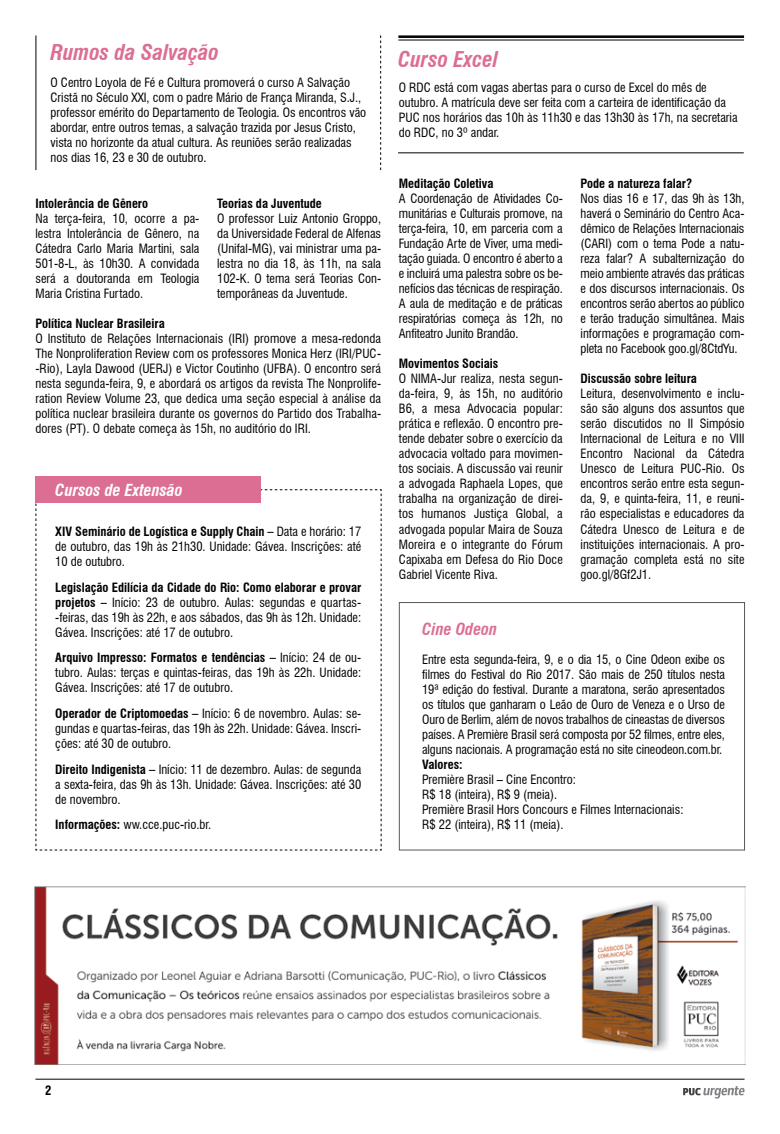
<style>
.page{position:relative;width:780px;height:1134px;background:#fff}
.page>*{position:absolute;margin:0;border:0;box-sizing:border-box;transform-origin:0 0}
.t1{font:italic 700 condensed 21.25px "Swiss 721 BT";color:#dc6e94}
.t2{font:italic 700 condensed 16.25px "Swiss 721 BT";color:#fff}
.t3{font:italic 700 condensed 16.25px "Swiss 721 BT";color:#dc6e94}
.t4{font:condensed 12.5px/15px "Swiss 721 BT";color:#000;text-align:justify}
.t5{font:700 condensed 12.5px "Swiss 721 BT";color:#000}
.s1{font-weight:700}
</style>
<div class="page">
<hr style="left:35px;top:1079px;width:709px;height:1px;background:#000">
<svg style="left:683px;top:1086px;width:61px;height:12px"></svg>
<hr style="left:35px;top:35px;width:1px;height:135px;background:#000">
<svg style="left:380px;top:35px;width:1px;height:135px"></svg>
<hr style="left:398px;top:152px;width:345px;height:1px;background:#000">
<hr style="left:398px;top:35px;width:346px;height:3px;background:#000">
<hr style="left:398px;top:40px;width:346px;height:1px;background:#000">
<div style="left:399px;top:602px;width:346px;height:248px;border:1px solid #58595b"></div>
<svg style="left:35px;top:489px;width:347px;height:362px"></svg>
<div style="left:35px;top:477px;width:225px;height:26px;background:#dc6e94"></div>
<img style="left:35px;top:886px;width:710px;height:178px">
<h1 class="t1" style="left:51px;top:39px;width:170px">Rumos da Salvação</h1>
<p class="t4" style="left:50px;top:75px;width:317px;text-align:left">O Centro Loyola de Fé e Cultura promoverá o curso A Salvação Cristã no Século XXI, com o padre Mário de França Miranda, S.J., professor emérito do Departamento de Teologia. Os encontros vão abordar, entre outros temas, a salvação trazida por Jesus Cristo, vista no horizonte da atual cultura. As reuniões serão realizadas nos dias 16, 23 e 30 de outubro.</p>
<p class="t5" style="left:35px;top:196px;width:114px">Intolerância de Gênero</p>
<p class="t4" style="left:35px;top:211px;width:165px">Na terça-feira, 10, ocorre a pa&shy;lestra Intolerância de Gênero, na Cátedra Carlo Maria Martini, sala 501-8-L, às 10h30. A convidada será a doutoranda em Teologia Maria Cristina Furtado.</p>
<p class="t5" style="left:217px;top:196px;width:106px">Teorias da Juventude</p>
<p class="t4" style="left:217px;top:211px;width:165px">O professor Luiz Antonio Groppo, da Universidade Federal de Alfenas (Unifal-MG), vai ministrar uma pa&shy;lestra no dia 18, às 11h, na sala 102-K. O tema será Teorias Con&shy;temporâneas da Juventude.</p>
<p class="t5" style="left:35px;top:316px;width:131px">Política Nuclear Brasileira</p>
<p class="t4" style="left:35px;top:331px;width:347px">O Instituto de Relações Internacionais (IRI) promove a mesa-redonda The Nonproliferation Review com os professores Monica Herz (IRI/PUC--Rio), Layla Dawood (UERJ) e Victor Coutinho (UFBA). O encontro será nesta segunda-feira, 9, e abordará os artigos da revista The Nonprolife&shy;ration Review Volume 23, que dedica uma seção especial à análise da política nuclear brasileira durante os governos do Partido dos Trabalha&shy;dores (PT). O debate começa às 15h, no auditório do IRI.</p>
<h2 class="t2" style="left:55px;top:480px;width:129px">Cursos de Extensão</h2>
<p class="t4" style="left:55px;top:524px;width:307px"><span class="s1">XIV Seminário de Logística e Supply Chain –</span> Data e horário: 17 de outubro, das 19h às 21h30. Unidade: Gávea. Inscrições: até 10 de outubro.</p>
<p class="t4" style="left:55px;top:580px;width:307px"><span class="s1">Legislação Edilícia da Cidade do Rio: Como elaborar e provar projetos –</span> Início: 23 de outubro. Aulas: segundas e quartas--feiras, das 19h às 22h, e aos sábados, das 9h às 12h. Unidade:<br>Gávea. Inscrições: até 17 de outubro.</p>
<p class="t4" style="left:55px;top:650px;width:307px"><span class="s1">Arquivo Impresso: Formatos e tendências –</span> Início: 24 de ou&shy;tubro. Aulas: terças e quintas-feiras, das 19h às 22h. Unidade:<br>Gávea. Inscrições: até 17 de outubro.</p>
<p class="t4" style="left:55px;top:706px;width:307px"><span class="s1">Operador de Criptomoedas –</span> Início: 6 de novembro. Aulas: se&shy;gundas e quartas-feiras, das 19h às 22h. Unidade: Gávea. Inscri&shy;ções: até 30 de outubro.</p>
<p class="t4" style="left:55px;top:761px;width:307px"><span class="s1">Direito Indigenista –</span> Início: 11 de dezembro. Aulas: de segunda a sexta-feira, das 9h às 13h. Unidade: Gávea. Inscrições: até 30 de novembro.</p>
<p class="t4" style="left:55px;top:817px;width:157px"><span class="s1">Informações:</span> ww.cce.puc-rio.br.</p>
<h1 class="t1" style="left:398px;top:46px;width:102px">Curso Excel</h1>
<p class="t4" style="left:399px;top:80px;width:340px;text-align:left">O RDC está com vagas abertas para o curso de Excel do mês de outubro. A matrícula deve ser feita com a carteira de identificação da PUC nos horários das 10h às 11h30 e das 13h30 às 17h, na secretaria do RDC, no 3º andar.</p>
<p class="t5" style="left:399px;top:176px;width:96px">Meditação Coletiva</p>
<p class="t4" style="left:399px;top:191px;width:165px">A Coordenação de Atividades Co&shy;munitárias e Culturais promove, na terça-feira, 10, em parceria com a Fundação Arte de Viver, uma medi&shy;tação guiada. O encontro é aberto a e incluirá uma palestra sobre os be&shy;nefícios das técnicas de respiração.<br>A aula de meditação e de práticas respiratórias começa às 12h, no Anfiteatro Junito Brandão.</p>
<p class="t5" style="left:399px;top:356px;width:101px">Movimentos Sociais</p>
<p class="t4" style="left:399px;top:371px;width:165px">O NIMA-Jur realiza, nesta segun&shy;da-feira, 9, às 15h, no auditório B6, a mesa Advocacia popular: prática e reflexão. O encontro pre&shy;tende debater sobre o exercício da advocacia voltado para movimen&shy;tos sociais. A discussão vai reunir a advogada Raphaela Lopes, que trabalha na organização de direi&shy;tos humanos Justiça Global, a advogada popular Maira de Souza Moreira e o integrante do Fórum Capixaba em Defesa do Rio Doce Gabriel Vicente Riva.</p>
<p class="t5" style="left:580px;top:176px;width:113px">Pode a natureza falar?</p>
<p class="t4" style="left:580px;top:191px;width:165px">Nos dias 16 e 17, das 9h às 13h, haverá o Seminário do Centro Aca&shy;dêmico de Relações Internacionais (CARI) com o tema Pode a natu&shy;reza falar? A subalternização do meio ambiente através das práticas e dos discursos internacionais. Os encontros serão abertos ao público e terão tradução simultânea. Mais informações e programação com&shy;pleta no Facebook goo.gl/8CtdYu.</p>
<p class="t5" style="left:580px;top:371px;width:118px">Discussão sobre leitura</p>
<p class="t4" style="left:580px;top:386px;width:165px">Leitura, desenvolvimento e inclu&shy;são são alguns dos assuntos que serão discutidos no II Simpósio Internacional de Leitura e no VIII Encontro Nacional da Cátedra Unesco de Leitura PUC-Rio. Os encontros serão entre esta segun&shy;da, 9, e quinta-feira, 11, e reuni&shy;rão especialistas e educadores da Cátedra Unesco de Leitura e de instituições internacionais. A pro&shy;gramação completa está no site goo.gl/8Gf2J1.</p>
<h2 class="t3" style="left:422px;top:619px;width:77px">Cine Odeon</h2>
<p class="t4" style="left:422px;top:652px;width:304px">Entre esta segunda-feira, 9, e o dia 15, o Cine Odeon exibe os filmes do Festival do Rio 2017. São mais de 250 títulos nesta 19ª edição do festival. Durante a maratona, serão apresentados os títulos que ganharam o Leão de Ouro de Veneza e o Urso de Ouro de Berlim, além de novos trabalhos de cineastas de diversos países. A Première Brasil será composta por 52 filmes, entre eles, alguns nacionais. A programação está no site cineodeon.com.br.</p>
<p class="t5" style="left:422px;top:757px;width:42px">Valores:</p>
<p class="t4" style="left:422px;top:772px;width:263px;text-align:left">Première Brasil – Cine Encontro:<br>R$ 18 (inteira), R$ 9 (meia).<br>Première Brasil Hors Concours e Filmes Internacionais:<br>R$ 22 (inteira), R$ 11 (meia).</p>
<p class="t5" style="left:45px;top:1083px;width:8px">2</p>
</div>
